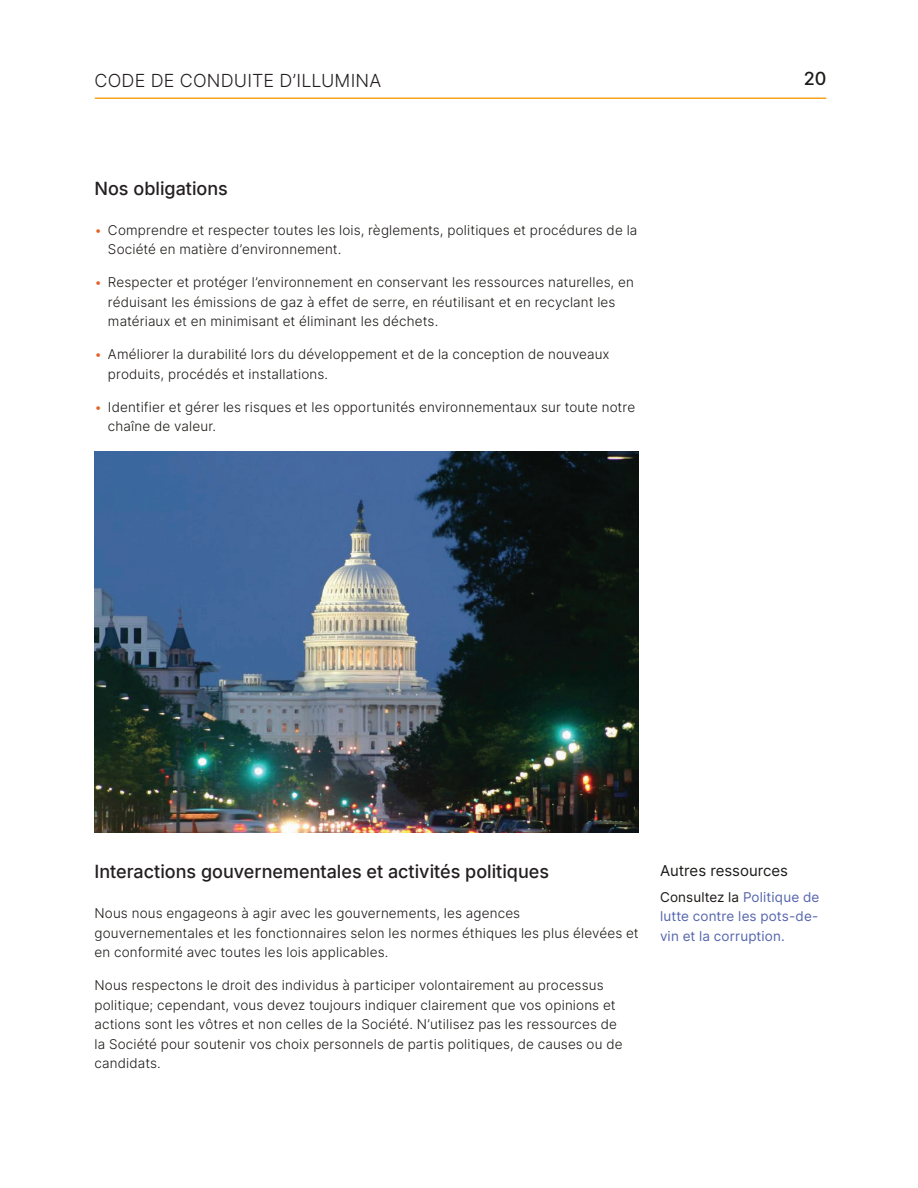
<style>
.page{position:relative;width:918px;height:1188px;background:#fff}
.page>*{position:absolute;margin:0;border:0;box-sizing:border-box;transform-origin:0 0}
.t1{font:500 18px "Inter";color:#231f20}
.t2{font:18px "Inter";letter-spacing:.01em;color:#231f20}
.t3{font:500 18px "Inter";color:#1c1a18}
.t4{font:15px "Inter";color:#1c1a18}
.t5{font:13.5px/19.5px "Inter";letter-spacing:.01em;color:#1c1a18}
.t6{font:13.5px/19.5px "Inter";letter-spacing:.01em;color:#5666af;text-align:justify}
.s1{color:#e66124}
.s2{color:#1c1a18}
</style>
<div class="page">
<hr style="left:95px;top:98px;width:731px;height:1px;background:#f9a31b">
<img style="left:94px;top:452px;width:545px;height:380px">
<h1 class="t2" style="left:95px;top:67px;width:288px">CODE DE CONDUITE D’ILLUMINA</h1>
<h1 class="t3" style="left:804px;top:65px;width:24px">20</h1>
<h1 class="t1" style="left:94px;top:175px;width:135px">Nos obligations</h1>
<p class="t5" style="left:108px;top:220px;width:531px;text-indent:-13px"><span class="s1">•</span> Comprendre et respecter toutes les lois, règlements, politiques et procédures de la<br>Société en matière d’environnement.</p>
<p class="t5" style="left:108px;top:272px;width:527px;text-indent:-13px"><span class="s1">•</span> Respecter et protéger l’environnement en conservant les ressources naturelles, en réduisant les émissions de gaz à effet de serre, en réutilisant et en recyclant les matériaux et en minimisant et éliminant les déchets.</p>
<p class="t5" style="left:108px;top:344px;width:503px;text-indent:-13px"><span class="s1">•</span> Améliorer la durabilité lors du développement et de la conception de nouveaux produits, procédés et installations.</p>
<p class="t5" style="left:108px;top:397px;width:529px;text-indent:-13px"><span class="s1">•</span> Identifier et gérer les risques et les opportunités environnementaux sur toute notre chaîne de valeur.</p>
<h1 class="t1" style="left:94px;top:858px;width:456px">Interactions gouvernementales et activités politiques</h1>
<p class="t5" style="left:94px;top:903px;width:546px">Nous nous engageons à agir avec les gouvernements, les agences gouvernementales et les fonctionnaires selon les normes éthiques les plus élevées et en conformité avec toutes les lois applicables.</p>
<p class="t5" style="left:94px;top:975px;width:530px">Nous respectons le droit des individus à participer volontairement au processus politique; cependant, vous devez toujours indiquer clairement que vos opinions et actions sont les vôtres et non celles de la Société. N’utilisez pas les ressources de la Société pour soutenir vos choix personnels de partis politiques, de causes ou de candidats.</p>
<p class="t4" style="left:660px;top:859px;width:130px">Autres ressources</p>
<p class="t6" style="left:660px;top:887px;width:161px"><span class="s2">Consultez la</span> Politique de lutte contre les pots-de&shy;vin et la corruption.</p>
</div>
